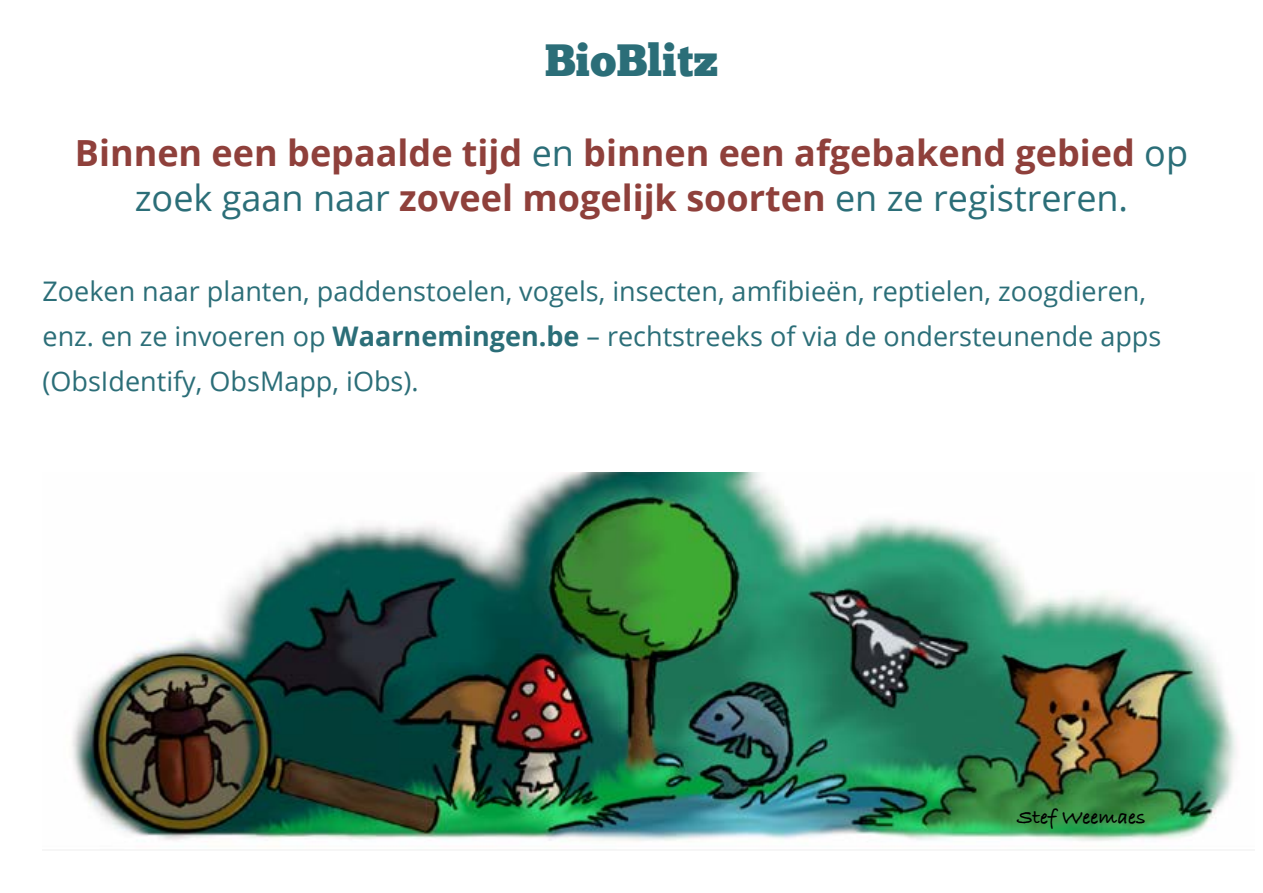
<style>
.page{position:relative;width:1263px;height:893px;background:#fff}
.page>*{position:absolute;margin:0;border:0;box-sizing:border-box;transform-origin:0 0}
.t1{font:45px "Chunk Five Ex";color:#2b6e78}
.t2{font:700 36px/45px "Open Sans";color:#8f403b;text-align:center}
.t3{font:27px/45px "Open Sans";color:#2b6e78}
.t4{font:700 21px "Bradley Hand ITCTT";color:#000}
.s1{font-weight:400;color:#2b6e78}
.s2{font-weight:700}
</style>
<div class="page">
<img style="left:72px;top:473px;width:1165px;height:377px">
<h1 class="t1" style="left:545px;top:27px;width:175px">BioBlitz</h1>
<h2 class="t2" style="left:75px;top:130px;width:1115px">Binnen een bepaalde tijd <span class="s1">en</span> binnen een afgebakend gebied <span class="s1">op zoek gaan naar</span> zoveel mogelijk soorten <span class="s1">en ze registreren.</span></h2>
<p class="t3" style="left:43px;top:268px;width:1120px">Zoeken naar planten, paddenstoelen, vogels, insecten, amfibieën, reptielen, zoogdieren, enz. en ze invoeren op <span class="s2">Waarnemingen.be</span> – rechtstreeks of via de ondersteunende apps (ObsIdentify, ObsMapp, iObs).</p>
<p class="t4" style="left:1017px;top:801px;width:130px">Stef Weemaes</p>
</div>
